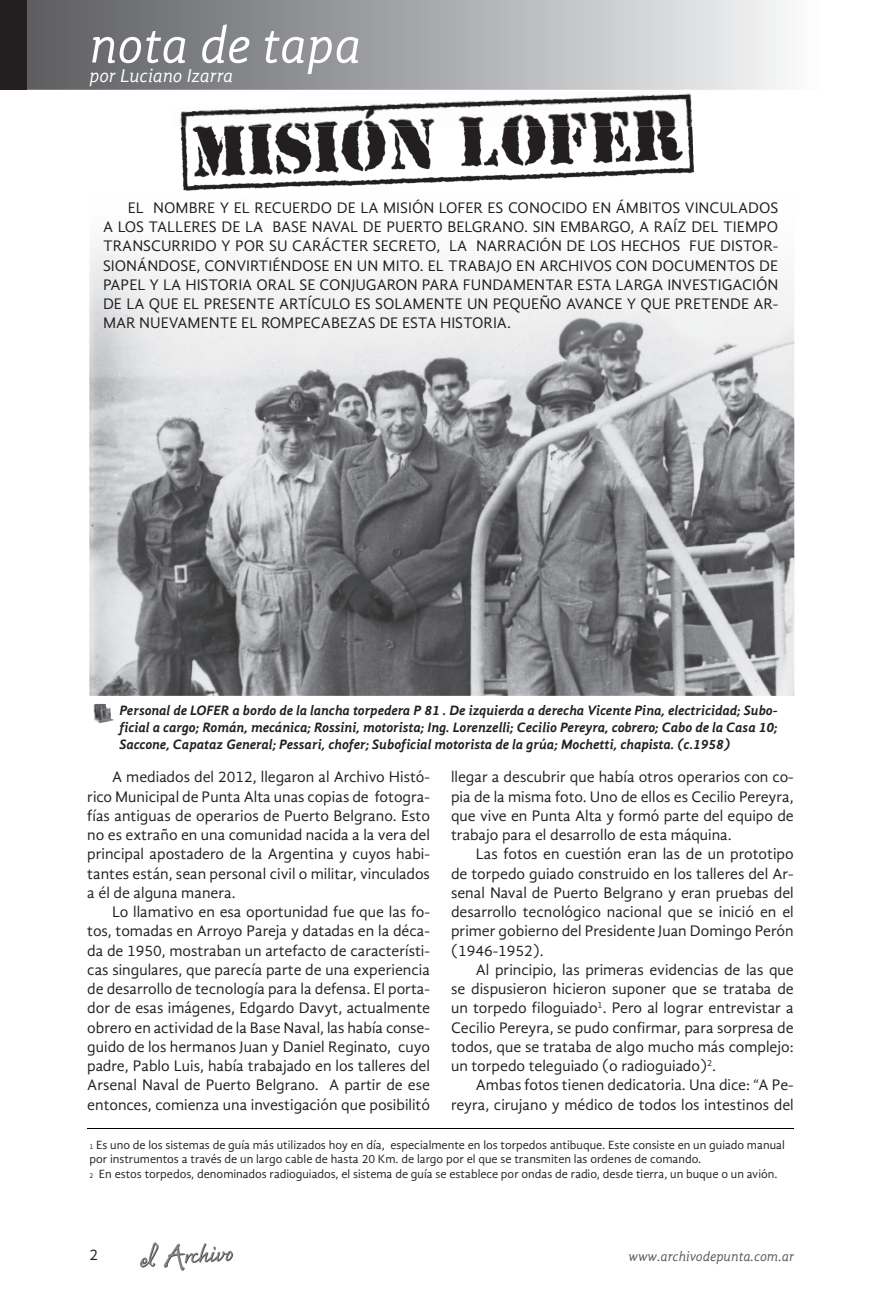
<style>
.page{position:relative;width:869px;height:1290px;background:#fff}
.page>*{position:absolute;margin:0;border:0;box-sizing:border-box;transform-origin:0 0}
.t1{font:italic 52.5px "Gandhi Sans";letter-spacing:-.01em;color:#fff}
.t2{font:italic 19.25px "Gandhi Sans";letter-spacing:-.01em;color:#fff}
.t3{font:15.75px/19.2px "Gandhi Sans";color:#231f20;text-align:justify}
.t4{font:italic 700 14px/16.8px "Gandhi Sans";color:#231f20;text-align:justify}
.t5{font:italic 14px "Gandhi Sans";color:#57585a}
.t6{font:12.25px/14.7px "Gandhi Sans";color:#231f20}
.s1{font-size:7.17px}
</style>
<div class="page">
<img style="left:140px;top:1242px;width:94px;height:29px">
<img style="left:89px;top:244px;width:705px;height:452px">
<svg style="left:0;top:0;width:783px;height:90px;background:#a4a6a8"></svg>
<img style="left:180px;top:93px;width:512px;height:34px">
<img style="left:180px;top:127px;width:514px;height:64px">
<img style="left:93px;top:704px;width:20px;height:20px">
<hr style="left:87px;top:1128px;width:706px;height:1px;background:#000">
<div style="left:0;top:0;width:26px;height:89px;background:#231f20"></div>
<h1 class="t1" style="left:89px;top:15px;width:273px">nota de tapa</h1>
<p class="t2" style="left:89px;top:64px;width:145px">por Luciano Izarra</p>
<p class="t3" style="left:103px;top:198px;width:676px;text-indent:25px">EL NOMBRE Y EL RECUERDO DE LA MISIÓN LOFER ES CONOCIDO EN ÁMBITOS VINCULADOS A LOS TALLERES DE LA BASE NAVAL DE PUERTO BELGRANO. SIN EMBARGO, A RAÍZ DEL TIEMPO TRANSCURRIDO Y POR SU CARÁCTER SECRETO, LA NARRACIÓN DE LOS HECHOS FUE DISTOR-SIONÁNDOSE, CONVIRTIÉNDOSE EN UN MITO. EL TRABAJO EN ARCHIVOS CON DOCUMENTOS DE PAPEL Y LA HISTORIA ORAL SE CONJUGARON PARA FUNDAMENTAR ESTA LARGA INVESTIGACIÓN DE LA QUE EL PRESENTE ARTÍCULO ES SOLAMENTE UN PEQUEÑO AVANCE Y QUE PRETENDE AR-MAR NUEVAMENTE EL ROMPECABEZAS DE ESTA HISTORIA.</p>
<p class="t4" style="left:119px;top:702px;width:659px">Personal de LOFER a bordo de la lancha torpedera P 81 . De izquierda a derecha Vicente Pina, electricidad; Subo&shy;ficial a cargo; Román, mecánica; Rossini, motorista; Ing. Lorenzelli; Cecilio Pereyra, cobrero; Cabo de la Casa 10; Saccone, Capataz General; Pessari, chofer; Suboficial motorista de la grúa; Mochetti, chapista. (c.1958)</p>
<p class="t3" style="left:87px;top:767px;width:344px;text-indent:25px">A mediados del 2012, llegaron al Archivo Histó&shy;rico Municipal de Punta Alta unas copias de fotogra&shy;fías antiguas de operarios de Puerto Belgrano. Esto no es extraño en una comunidad nacida a la vera del principal apostadero de la Argentina y cuyos habi&shy;tantes están, sean personal civil o militar, vinculados a él de alguna manera.</p>
<p class="t3" style="left:87px;top:902px;width:344px;text-indent:25px">Lo llamativo en esa oportunidad fue que las fo&shy;tos, tomadas en Arroyo Pareja y datadas en la déca&shy;da de 1950, mostraban un artefacto de característi&shy;cas singulares, que parecía parte de una experiencia de desarrollo de tecnología para la defensa. El porta&shy;dor de esas imágenes, Edgardo Davyt, actualmente obrero en actividad de la Base Naval, las había conse&shy;guido de los hermanos Juan y Daniel Reginato, cuyo padre, Pablo Luis, había trabajado en los talleres del Arsenal Naval de Puerto Belgrano. A partir de ese entonces, comienza una investigación que posibilitó</p>
<p class="t3" style="left:451px;top:767px;width:344px">llegar a descubrir que había otros operarios con co&shy;pia de la misma foto. Uno de ellos es Cecilio Pereyra, que vive en Punta Alta y formó parte del equipo de trabajo para el desarrollo de esta máquina.</p>
<p class="t3" style="left:451px;top:844px;width:344px;text-indent:25px">Las fotos en cuestión eran las de un prototipo de torpedo guiado construido en los talleres del Ar&shy;senal Naval de Puerto Belgrano y eran pruebas del desarrollo tecnológico nacional que se inició en el primer gobierno del Presidente Juan Domingo Perón (1946-1952).</p>
<p class="t3" style="left:451px;top:960px;width:344px;text-indent:25px">Al principio, las primeras evidencias de las que se dispusieron hicieron suponer que se trataba de un torpedo filoguiado<sup>1</sup>. Pero al lograr entrevistar a Cecilio Pereyra, se pudo confirmar, para sorpresa de todos, que se trataba de algo mucho más complejo: un torpedo teleguiado (o radioguiado)<sup>2</sup>.</p>
<p class="t3" style="left:451px;top:1075px;width:344px;text-align:right">Ambas fotos tienen dedicatoria. Una dice: “A Pe&shy;reyra, cirujano y médico de todos los intestinos del</p>
<p class="t6" style="left:89px;top:1137px;width:696px"><span class="s1">1</span> Es uno de los sistemas de guía más utilizados hoy en día, especialmente en los torpedos antibuque. Este consiste en un guiado manual por instrumentos a través de un largo cable de hasta 20 Km. de largo por el que se transmiten las ordenes de comando.<br><span class="s1">2</span> En estos torpedos, denominados radioguiados, el sistema de guía se establece por ondas de radio, desde tierra, un buque o un avión.</p>
<p class="t3" style="left:89px;top:1245px;width:10px">2</p>
<p class="t5" style="left:628px;top:1248px;width:167px">www.archivodepunta.com.ar</p>
</div>
